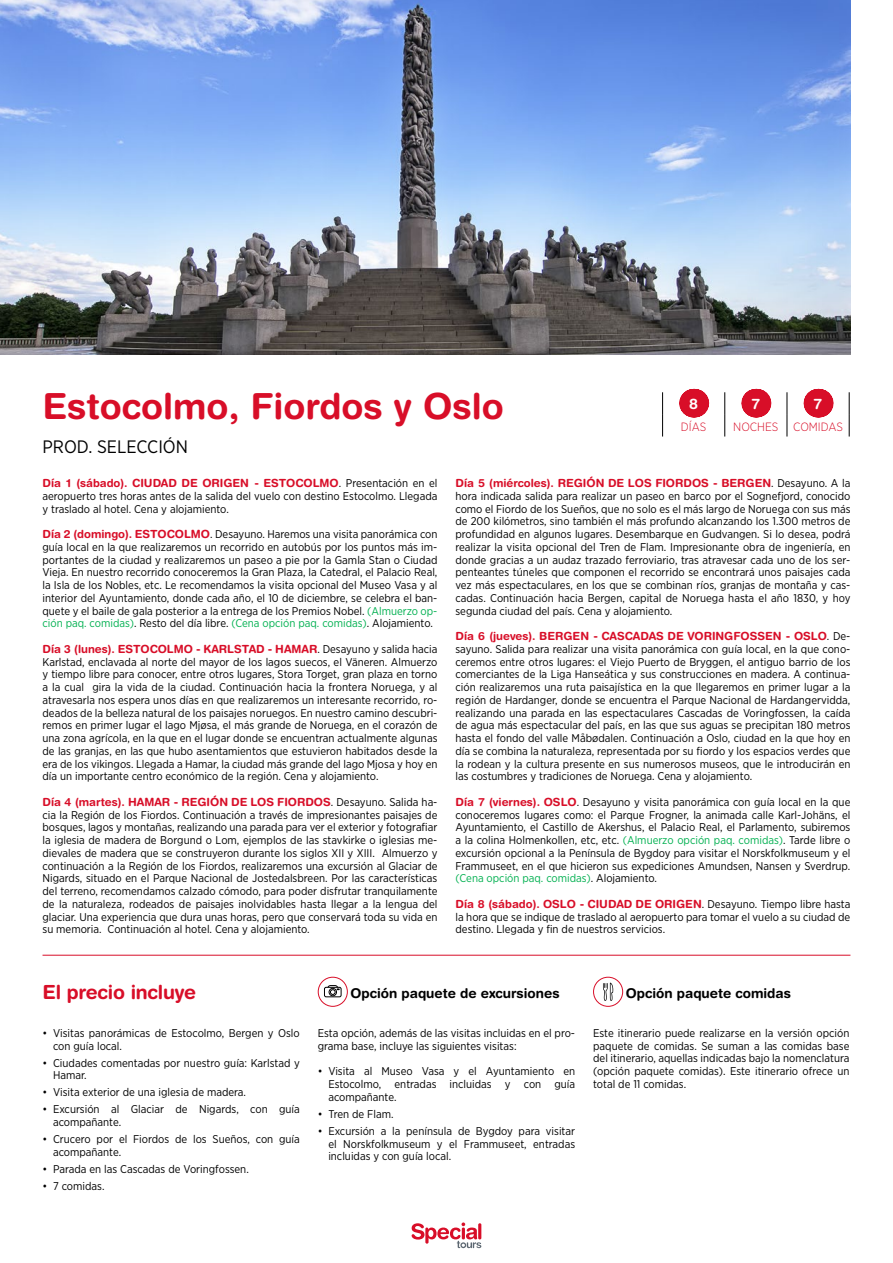
<style>
.page{position:relative;width:893px;height:1263px;background:#fff}
.page>*{position:absolute;margin:0;border:0;box-sizing:border-box;transform-origin:0 0}
.titular{font:700 36px "Helvetica Rounded LT Std";color:#d80e28}
.itinerario{font:700 19.5px "Helvetica Rounded LT Std";letter-spacing:-.01em;color:#d80e28}
.itinerario-2{font:18px "Gotham Narrow";color:#000}
.numeros{font:700 14.55px "Helvetica Rounded LT Std";color:#fff}
.itinerario-3{font:700 13.5px "Helvetica Rounded LT Std";color:#000}
.t1{font:300 12px "Gotham Narrow";color:#d80e28}
.itinerario-4{font:11.25px/12.8px "Gotham Narrow";color:#000;text-align:justify}
.s1{font-family:"Helvetica Rounded LT Std";font-weight:700;color:#d80e28}
.s2{color:#00b050}
</style>
<div class="page">
<hr style="left:43px;top:955px;width:807px;height:1px;background:#d80e28">
<svg style="left:662px;top:392px;width:1px;height:44px"></svg>
<svg style="left:724px;top:392px;width:1px;height:44px"></svg>
<svg style="left:787px;top:392px;width:1px;height:44px"></svg>
<svg style="left:849px;top:392px;width:1px;height:44px"></svg>
<svg style="left:693px;top:389px;width:2px;height:28px"></svg>
<svg style="left:756px;top:389px;width:1px;height:28px"></svg>
<svg style="left:818px;top:389px;width:1px;height:28px"></svg>
<div style="left:318px;top:977px;width:30px;height:30px;border:1px solid #d80e28;border-radius:50%"></div>
<div style="left:327px;top:985px;width:11px;height:10px;border:1px solid #000;border-radius:3px"></div>
<svg style="left:324px;top:987px;width:17px;height:10px"></svg>
<div style="left:324px;top:987px;width:17px;height:10px;border:1px solid #000;border-radius:2px"></div>
<div style="left:329px;top:988px;width:8px;height:8px;border:1px solid #000;border-radius:50%"></div>
<svg style="left:330px;top:988px;width:10px;height:7px"></svg>
<div style="left:593px;top:977px;width:30px;height:30px;border:1px solid #d80e28;border-radius:50%"></div>
<svg style="left:603px;top:982px;width:10px;height:19px"></svg>
<svg style="left:412px;top:1222px;width:69px;height:26px"></svg>
<img style="left:0;top:0;width:850px;height:354px">
<p class="titular" style="left:43px;top:384px;width:463px">Estocolmo, Fiordos y Oslo</p>
<p class="itinerario-2" style="left:43px;top:435px;width:147px">PROD. SELECCIÓN</p>
<p class="itinerario-4" style="left:43px;top:476px;width:396px"><span class="s1">Día 1 (sábado). CIUDAD DE ORIGEN - ESTOCOLMO</span>. Presentación en el aeropuerto tres horas antes de la salida del vuelo con destino Estocolmo. Llegada y traslado al hotel. Cena y alojamiento.</p>
<p class="itinerario-4" style="left:43px;top:527px;width:396px"><span class="s1">Día 2 (domingo). ESTOCOLMO</span>. Desayuno. Haremos una visita panorámica con guía local en la que realizaremos un recorrido en autobús por los puntos más im&shy;portantes de la ciudad y realizaremos un paseo a pie por la Gamla Stan o Ciudad Vieja. En nuestro recorrido conoceremos la Gran Plaza, la Catedral, el Palacio Real, la Isla de los Nobles, etc. Le recomendamos la visita opcional del Museo Vasa y al interior del Ayuntamiento, donde cada año, el 10 de diciembre, se celebra el ban&shy;quete y el baile de gala posterior a la entrega de los Premios Nobel. <span class="s2">(Almuerzo op&shy;ción paq. comidas)</span>. Resto del día libre. <span class="s2">(Cena opción paq. comidas)</span>. Alojamiento.</p>
<p class="itinerario-4" style="left:43px;top:642px;width:397px"><span class="s1">Día 3 (lunes). ESTOCOLMO - KARLSTAD - HAMAR</span>. Desayuno y salida hacia Karlstad, enclavada al norte del mayor de los lagos suecos, el Väneren. Almuerzo y tiempo libre para conocer, entre otros lugares, Stora Torget, gran plaza en torno a la cual gira la vida de la ciudad. Continuación hacia la frontera Noruega, y al atravesarla nos espera unos días en que realizaremos un interesante recorrido, ro&shy;deados de la belleza natural de los paisajes noruegos. En nuestro camino descubri&shy;remos en primer lugar el lago Mjøsa, el más grande de Noruega, en el corazón de una zona agrícola, en la que en el lugar donde se encuentran actualmente algunas de las granjas, en las que hubo asentamientos que estuvieron habitados desde la era de los vikingos. Llegada a Hamar, la ciudad más grande del lago Mjosa y hoy en día un importante centro económico de la región. Cena y alojamiento.</p>
<p class="itinerario-4" style="left:43px;top:795px;width:396px"><span class="s1">Día 4 (martes). HAMAR - REGIÓN DE LOS FIORDOS</span>. Desayuno. Salida ha&shy;cia la Región de los Fiordos. Continuación a través de impresionantes paisajes de bosques, lagos y montañas, realizando una parada para ver el exterior y fotografiar la iglesia de madera de Borgund o Lom, ejemplos de las stavkirke o iglesias me&shy;dievales de madera que se construyeron durante los siglos XII y XIII. Almuerzo y continuación a la Región de los Fiordos, realizaremos una excursión al Glaciar de Nigards, situado en el Parque Nacional de Jostedalsbreen. Por las características del terreno, recomendamos calzado cómodo, para poder disfrutar tranquilamente de la naturaleza, rodeados de paisajes inolvidables hasta llegar a la lengua del glaciar. Una experiencia que dura unas horas, pero que conservará toda su vida en su memoria. Continuación al hotel. Cena y alojamiento.</p>
<p class="numeros" style="left:689px;top:395px;width:10px">8</p>
<p class="numeros" style="left:752px;top:395px;width:10px">7</p>
<p class="numeros" style="left:814px;top:395px;width:10px">7</p>
<p class="t1" style="left:681px;top:419px;width:27px">DÍAS</p>
<p class="t1" style="left:733px;top:419px;width:47px">NOCHES</p>
<p class="t1" style="left:793px;top:419px;width:51px">COMIDAS</p>
<p class="itinerario-4" style="left:455px;top:476px;width:396px"><span class="s1">Día 5 (miércoles). REGIÓN DE LOS FIORDOS - BERGEN</span>. Desayuno. A la hora indicada salida para realizar un paseo en barco por el Sognefjord, conocido como el Fiordo de los Sueños, que no solo es el más largo de Noruega con sus más de 200 kilómetros, sino también el más profundo alcanzando los 1.300 metros de profundidad en algunos lugares. Desembarque en Gudvangen. Si lo desea, podrá realizar la visita opcional del Tren de Flam. Impresionante obra de ingeniería, en donde gracias a un audaz trazado ferroviario, tras atravesar cada uno de los ser&shy;penteantes túneles que componen el recorrido se encontrará unos paisajes cada vez más espectaculares, en los que se combinan ríos, granjas de montaña y cas&shy;cadas. Continuación hacia Bergen, capital de Noruega hasta el año 1830, y hoy segunda ciudad del país. Cena y alojamiento.</p>
<p class="itinerario-4" style="left:455px;top:629px;width:396px"><span class="s1">Día 6 (jueves). BERGEN - CASCADAS DE VORINGFOSSEN - OSLO</span>. De&shy;sayuno. Salida para realizar una visita panorámica con guía local, en la que cono&shy;ceremos entre otros lugares: el Viejo Puerto de Bryggen, el antiguo barrio de los comerciantes de la Liga Hanseática y sus construcciones en madera. A continua&shy;ción realizaremos una ruta paisajística en la que llegaremos en primer lugar a la región de Hardanger, donde se encuentra el Parque Nacional de Hardangervidda, realizando una parada en las espectaculares Cascadas de Voringfossen, la caída de agua más espectacular del país, en las que sus aguas se precipitan 180 metros hasta el fondo del valle Måbødalen. Continuación a Oslo, ciudad en la que hoy en día se combina la naturaleza, representada por su fiordo y los espacios verdes que la rodean y la cultura presente en sus numerosos museos, que le introducirán en las costumbres y tradiciones de Noruega. Cena y alojamiento.</p>
<p class="itinerario-4" style="left:455px;top:795px;width:396px"><span class="s1">Día 7 (viernes). OSLO</span>. Desayuno y visita panorámica con guía local en la que conoceremos lugares como: el Parque Frogner, la animada calle Karl-Johäns, el Ayuntamiento, el Castillo de Akershus, el Palacio Real, el Parlamento, subiremos a la colina Holmenkollen, etc, etc. <span class="s2">(Almuerzo opción paq. comidas)</span>. Tarde libre o excursión opcional a la Península de Bygdoy para visitar el Norskfolkmuseum y el Frammuseet, en el que hicieron sus expediciones Amundsen, Nansen y Sverdrup. <span class="s2">(Cena opción paq. comidas)</span>. Alojamiento.</p>
<p class="itinerario-4" style="left:455px;top:897px;width:396px"><span class="s1">Día 8 (sábado). OSLO - CIUDAD DE ORIGEN</span>. Desayuno. Tiempo libre hasta la hora que se indique de traslado al aeropuerto para tomar el vuelo a su ciudad de destino. Llegada y fin de nuestros servicios.</p>
<p class="itinerario" style="left:43px;top:980px;width:155px">El precio incluye</p>
<p class="itinerario-4" style="left:53px;top:1026px;width:248px;text-indent:-11px">• Visitas panorámicas de Estocolmo, Bergen y Oslo con guía local.</p>
<p class="itinerario-4" style="left:53px;top:1056px;width:248px;text-indent:-11px">• Ciudades comentadas por nuestro guía: Karlstad y<br>Hamar.</p>
<p class="itinerario-4" style="left:43px;top:1086px;width:205px">• Visita exterior de una iglesia de madera.</p>
<p class="itinerario-4" style="left:53px;top:1103px;width:248px;text-indent:-11px">• Excursión al Glaciar de Nigards, con guía acompañante.</p>
<p class="itinerario-4" style="left:53px;top:1133px;width:248px;text-indent:-11px">• Crucero por el Fiordos de los Sueños, con guía acompañante.</p>
<p class="itinerario-4" style="left:43px;top:1162px;width:208px">• Parada en las Cascadas de Voringfossen.</p>
<p class="itinerario-4" style="left:43px;top:1179px;width:63px">• 7 comidas.</p>
<p class="itinerario-3" style="left:351px;top:985px;width:210px">Opción paquete de excursiones</p>
<p class="itinerario-3" style="left:626px;top:985px;width:167px">Opción paquete comidas</p>
<p class="itinerario-4" style="left:593px;top:1026px;width:258px">Este itinerario puede realizarse en la versión opción paquete de comidas. Se suman a las comidas base del itinerario, aquellas indicadas bajo la nomenclatura (opción paquete comidas). Este itinerario ofrece un total de 11 comidas.</p>
<p class="itinerario-4" style="left:318px;top:1026px;width:259px">Esta opción, además de las visitas incluidas en el pro&shy;grama base, incluye las siguientes visitas:</p>
<p class="itinerario-4" style="left:328px;top:1065px;width:248px;text-indent:-10px">• Visita al Museo Vasa y el Ayuntamiento en Estocolmo, entradas incluidas y con guía acompañante.</p>
<p class="itinerario-4" style="left:318px;top:1107px;width:77px">• Tren de Flam.</p>
<p class="itinerario-4" style="left:328px;top:1124px;width:248px;text-indent:-10px">• Excursión a la península de Bygdoy para visitar el Norskfolkmuseum y el Frammuseet, entradas incluidas y con guía local.</p>
</div>
